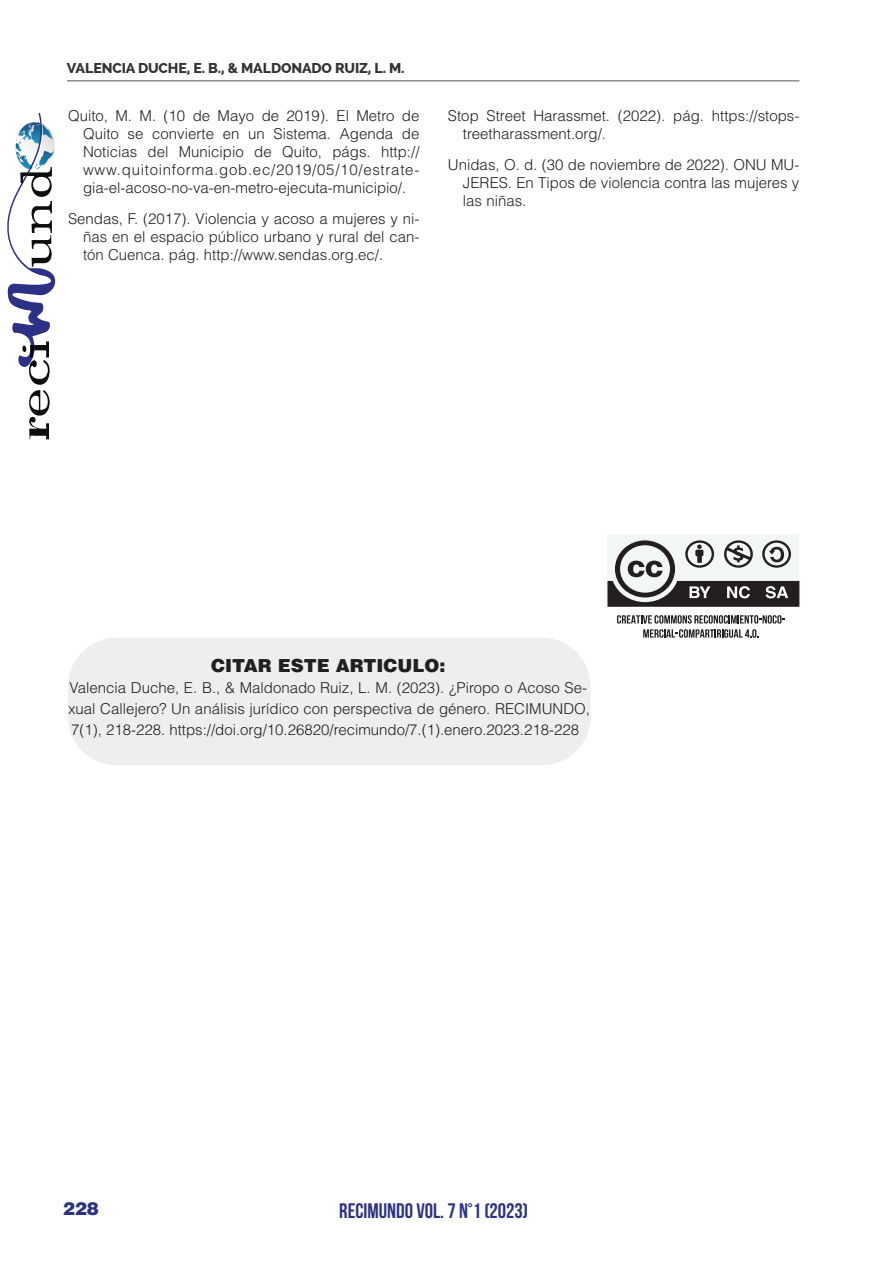
<style>
.page{position:relative;width:893px;height:1263px;background:#fff}
.page>*{position:absolute;margin:0;border:0;box-sizing:border-box;transform-origin:0 0}
.t1{font:700 21px "Bebas Neue";color:#2b3481}
.t2{font:900 18px "Helvetica LT Std";color:#231f20}
.t3{font:900 18px "Helvetica LT Std";color:#2b3481}
.t4{font:300 15px/18px "Helvetica LT Std";color:#231f20;text-align:justify}
.t5{font:800 14.25px "Raleway";letter-spacing:-.01em;color:#333}
</style>
<div class="page">
<hr style="left:67px;top:80px;width:732px;height:1px;background:#545557">
<svg style="left:7px;top:113px;width:48px;height:326px"></svg>
<svg style="left:617px;top:615px;width:168px;height:23px"></svg>
<div style="left:607px;top:534px;width:192px;height:73px;background:#f3f6f7"></div>
<svg style="left:607px;top:540px;width:192px;height:67px"></svg>
<div style="left:68px;top:638px;width:522px;height:127px;background:#edeeed;border-radius:49px"></div>
<p class="t5" style="left:67px;top:60px;width:339px">VALENCIA DUCHE, E. B., &amp; MALDONADO RUIZ, L. M.</p>
<p class="t4" style="left:83px;top:107px;width:338px;text-indent:-15px">Quito, M. M. (10 de Mayo de 2019). El Metro de Quito se convierte en un Sistema. Agenda de Noticias del Municipio de Quito, págs. http:// www.quitoinforma.gob.ec/2019/05/10/estrate&shy;gia-el-acoso-no-va-en-metro-ejecuta-municipio/.</p>
<p class="t4" style="left:83px;top:210px;width:338px;text-indent:-15px">Sendas, F. (2017). Violencia y acoso a mujeres y ni&shy;ñas en el espacio público urbano y rural del can&shy;tón Cuenca. pág. http://www.sendas.org.ec/.</p>
<p class="t4" style="left:463px;top:107px;width:338px;text-indent:-15px">Stop Street Harassmet. (2022). pág. https://stops&shy;treetharassment.org/.</p>
<p class="t4" style="left:463px;top:156px;width:338px;text-indent:-15px">Unidas, O. d. (30 de noviembre de 2022). ONU MU-JERES. En Tipos de violencia contra las mujeres y las niñas.</p>
<p class="t2" style="left:211px;top:654px;width:236px">CITAR ESTE ARTICULO:</p>
<p class="t4" style="left:68px;top:677px;width:523px;line-height:21px;text-align:left">Valencia Duche, E. B., &amp; Maldonado Ruiz, L. M. (2023). ¿Piropo o Acoso Se&shy;xual Callejero? Un análisis jurídico con perspectiva de género. RECIMUNDO,<br>7(1), 218-228. https://doi.org/10.26820/recimundo/7.(1).enero.2023.218-228</p>
<p class="t3" style="left:63px;top:1197px;width:38px">228</p>
<h1 class="t1" style="left:339px;top:1199px;width:190px">RECIMUNDO VOL. 7 N°1 (2023)</h1>
</div>
